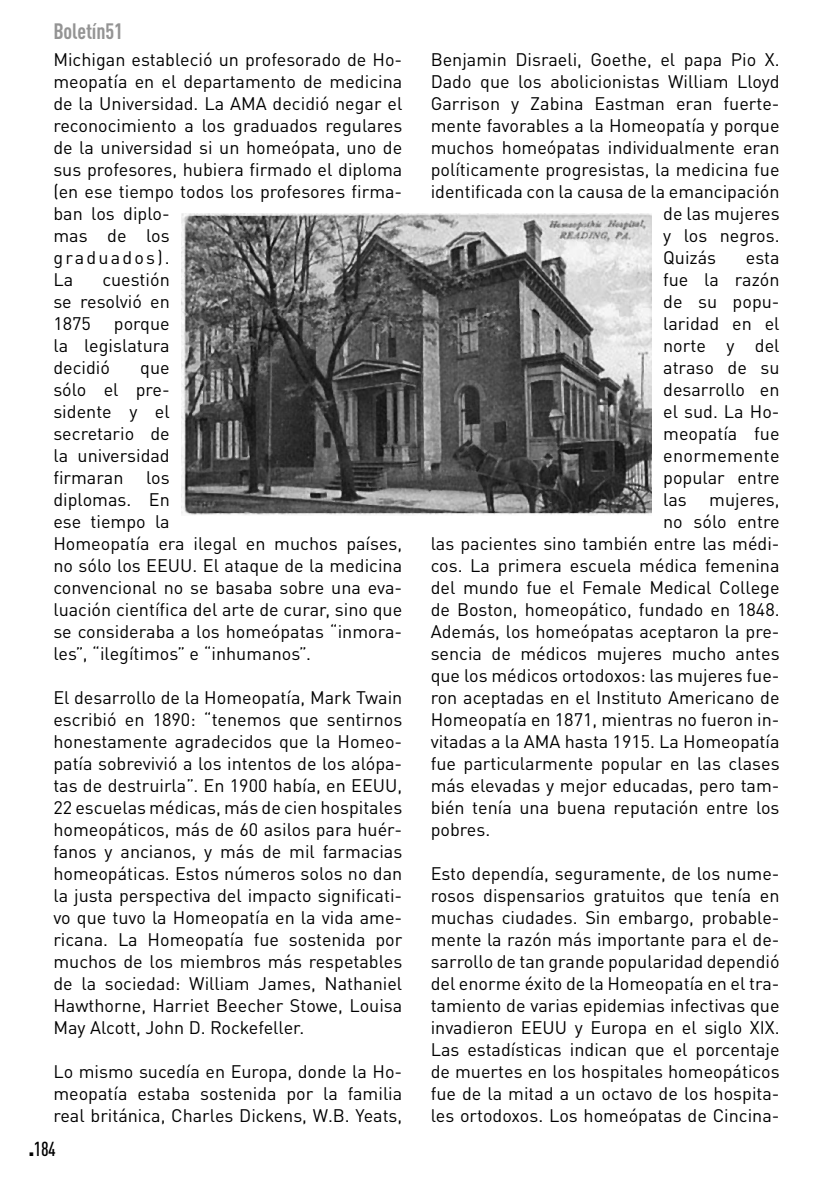
<style>
.page{position:relative;width:833px;height:1184px;background:#fff}
.page>*{position:absolute;margin:0;border:0;box-sizing:border-box;transform-origin:0 0}
.t1{font:700 condensed 22px "DIN Pro";letter-spacing:-.005em;color:#949494}
.t2{font:500 condensed 20px "DIN Pro";color:#000}
.parrafo_general{font:18px/22px "DIN Pro";color:#000;text-align:justify}
.parrafo_general-2{font:18px "DIN Pro";letter-spacing:.02em;color:#000}
.s1{font-weight:900;font-size:24px}
</style>
<div class="page">
<img style="left:181px;top:214px;width:470px;height:301px">
<p class="t1" style="left:53px;top:14px;width:71px">Boletín51</p>
<p class="parrafo_general" style="left:53px;top:47px;width:350px;text-align:left">Michigan estableció un profesorado de Ho&shy;meopatía en el departamento de medicina de la Universidad. La AMA decidió negar el reconocimiento a los graduados regulares de la universidad si un homeópata, uno de sus profesores, hubiera firmado el diploma (en ese tiempo todos los profesores firma&shy;ban los diplo-<br>mas de los<br>graduados).<br>La</p>
<p class="parrafo_general" style="left:53px;top:267px;width:118px;text-indent:49px">cuestión se resolvió en 1875</p>
<p class="parrafo_general" style="left:53px;top:311px;width:118px;text-indent:60px">porque la legislatura decidió</p>
<p class="parrafo_general" style="left:53px;top:355px;width:118px;text-indent:87px">que sólo el pre&shy;sidente y el secretario de la universidad firmaran</p>
<p class="parrafo_general" style="left:53px;top:465px;width:350px;text-align:left;text-indent:93px">los<br>diplomas. En<br>ese tiempo la<br>Homeopatía era ilegal en muchos países, no sólo los EEUU. El ataque de la medicina convencional no se basaba sobre una eva&shy;luación científica del arte de curar, sino que se consideraba a los homeópatas “inmora&shy;les”, “ilegítimos” e “inhumanos”.</p>
<p class="parrafo_general" style="left:53px;top:685px;width:350px">El desarrollo de la Homeopatía, Mark Twain escribió en 1890: “tenemos que sentirnos honestamente agradecidos que la Homeo&shy;patía sobrevivió a los intentos de los alópa&shy;tas de destruirla”. En 1900 había, en EEUU, 22 escuelas médicas, más de cien hospitales homeopáticos, más de 60 asilos para huér&shy;fanos y ancianos, y más de mil farmacias homeopáticas. Estos números solos no dan la justa perspectiva del impacto significati&shy;vo que tuvo la Homeopatía en la vida ame&shy;ricana. La Homeopatía fue sostenida por muchos de los miembros más respetables de la sociedad: William James, Nathaniel Hawthorne, Harriet Beecher Stowe, Louisa May Alcott, John D. Rockefeller.</p>
<p class="parrafo_general" style="left:53px;top:1059px;width:350px">Lo mismo sucedía en Europa, donde la Ho&shy;meopatía estaba sostenida por la familia real británica, Charles Dickens, W.B. Yeats,</p>
<p class="t2" style="left:28px;top:1134px;width:29px"><span class="s1">.</span>184</p>
<p class="parrafo_general" style="left:430px;top:47px;width:350px">Benjamin Disraeli, Goethe, el papa Pio X.</p>
<p class="parrafo_general" style="left:430px;top:69px;width:350px">Dado que los abolicionistas William Lloyd</p>
<p class="parrafo_general" style="left:430px;top:91px;width:350px">Garrison y Zabina Eastman eran fuerte-</p>
<p class="parrafo_general" style="left:430px;top:113px;width:350px">mente favorables a la Homeopatía y porque</p>
<p class="parrafo_general" style="left:430px;top:135px;width:350px">muchos homeópatas individualmente eran</p>
<p class="parrafo_general" style="left:430px;top:157px;width:350px">políticamente progresistas, la medicina fue</p>
<p class="parrafo_general" style="left:430px;top:179px;width:350px">identificada con la causa de la emancipación</p>
<p class="parrafo_general" style="left:663px;top:201px;width:118px">de las mujeres</p>
<p class="parrafo_general" style="left:663px;top:223px;width:118px">y los negros.</p>
<p class="parrafo_general" style="left:663px;top:245px;width:54px">Quizás</p>
<p class="parrafo_general" style="left:745px;top:245px;width:35px">esta</p>
<p class="parrafo_general" style="left:663px;top:267px;width:118px">fue la razón</p>
<p class="parrafo_general" style="left:663px;top:289px;width:118px">de su popu-</p>
<p class="parrafo_general" style="left:663px;top:311px;width:118px">laridad en el</p>
<p class="parrafo_general" style="left:663px;top:333px;width:118px">norte y del</p>
<p class="parrafo_general" style="left:663px;top:355px;width:118px">atraso de su</p>
<p class="parrafo_general" style="left:663px;top:377px;width:118px">desarrollo en</p>
<p class="parrafo_general" style="left:663px;top:399px;width:118px">el sud. La Ho-</p>
<p class="parrafo_general" style="left:663px;top:421px;width:118px">meopatía fue</p>
<p class="parrafo_general-2" style="left:663px;top:441px;width:118px">enormemente</p>
<p class="parrafo_general" style="left:663px;top:465px;width:118px">popular entre</p>
<p class="parrafo_general" style="left:663px;top:487px;width:118px">las mujeres,</p>
<p class="parrafo_general" style="left:663px;top:509px;width:118px">no sólo entre</p>
<p class="parrafo_general" style="left:430px;top:531px;width:350px">las pacientes sino también entre las médi-</p>
<p class="parrafo_general" style="left:430px;top:553px;width:350px">cos. La primera escuela médica femenina</p>
<p class="parrafo_general" style="left:430px;top:575px;width:350px">del mundo fue el Female Medical College</p>
<p class="parrafo_general" style="left:430px;top:597px;width:350px">de Boston, homeopático, fundado en 1848.</p>
<p class="parrafo_general" style="left:430px;top:619px;width:350px">Además, los homeópatas aceptaron la pre-</p>
<p class="parrafo_general" style="left:430px;top:641px;width:350px">sencia de médicos mujeres mucho antes</p>
<p class="parrafo_general" style="left:430px;top:663px;width:350px">que los médicos ortodoxos: las mujeres fue-</p>
<p class="parrafo_general" style="left:430px;top:685px;width:350px">ron aceptadas en el Instituto Americano de</p>
<p class="parrafo_general" style="left:430px;top:707px;width:350px">Homeopatía en 1871, mientras no fueron in-</p>
<p class="parrafo_general" style="left:430px;top:729px;width:350px">vitadas a la AMA hasta 1915. La Homeopatía</p>
<p class="parrafo_general" style="left:430px;top:751px;width:350px">fue particularmente popular en las clases</p>
<p class="parrafo_general" style="left:430px;top:773px;width:350px">más elevadas y mejor educadas, pero tam-</p>
<p class="parrafo_general" style="left:430px;top:795px;width:350px">bién tenía una buena reputación entre los</p>
<p class="parrafo_general" style="left:430px;top:817px;width:61px">pobres.</p>
<p class="parrafo_general" style="left:430px;top:861px;width:350px">Esto dependía, seguramente, de los nume&shy;rosos dispensarios gratuitos que tenía en muchas ciudades. Sin embargo, probable&shy;mente la razón más importante para el de&shy;sarrollo de tan grande popularidad dependió del enorme éxito de la Homeopatía en el tra&shy;tamiento de varias epidemias infectivas que invadieron EEUU y Europa en el siglo XIX.<br>Las estadísticas indican que el porcentaje de muertes en los hospitales homeopáticos fue de la mitad a un octavo de los hospita&shy;les ortodoxos. Los homeópatas de Cincina-</p>
</div>
